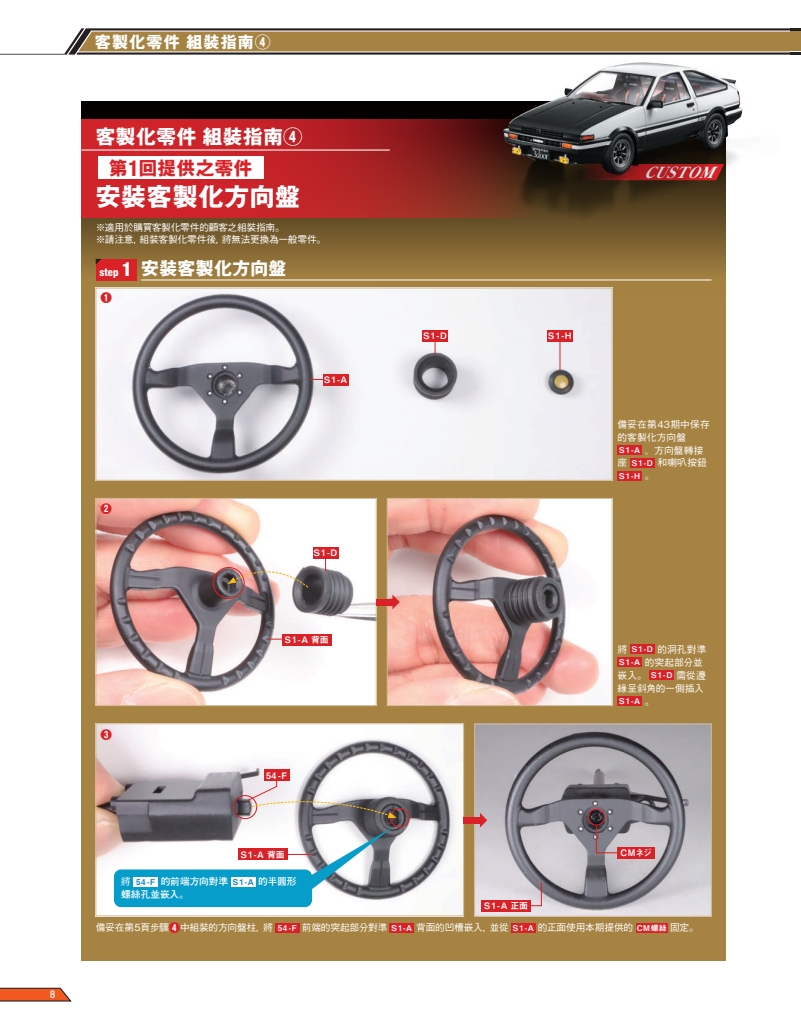
<style>
.page{position:relative;width:801px;height:1032px;background:#fff}
.page>*{position:absolute;margin:0;border:0;box-sizing:border-box;transform-origin:0 0}
.t1{font:700 24.75px "Gothic MB101 Pro";letter-spacing:.035em;color:#fff}
.t2{font:700 19.5px "Gothic MB101 Pro";letter-spacing:.04em;color:#fff}
.t3{font:700 18.38px "Gothic MB101 Pro";letter-spacing:.035em;color:#da2128}
.t4{font:700 17.75px "Gothic MB101 Pro";letter-spacing:.025em;color:#fff}
.t5{font:700 16px "Gothic MB101 Pro";letter-spacing:.08em;color:#fff}
.t6{font:italic 800 expanded 15.12px "Ryumin Pro";color:#fff}
.t7{font:700 11.5px "Gothic MB101 Pro";color:#da2128}
.t8{font:500 10.62px "DIN";color:#fff}
.t9{font:500 9.75px/12.9px "Gothic BBB Pro";letter-spacing:-.015em;color:#fff}
.t10{font:500 9.75px/12.9px "Gothic BBB Pro";letter-spacing:.015em;color:#fff}
.t11{font:700 9.75px/12.9px "Futo Go B101 Pro";letter-spacing:-.01em;color:#fff}
.t12{font:8.88px "Midashi Go Pro MB31";letter-spacing:.105em;color:#fff}
.t13{font:8px "Midashi Go Pro MB31";color:#fff}
.s1{font-family:"Helvetica Neue LT Std";font-stretch:condensed;font-size:21.88px}
.s2{font-family:"Helvetica Neue LT Std";font-weight:800;font-stretch:condensed;font-size:19.5px}
.s3{font-family:"Gothic BBB Pro";font-weight:500}
.s4{font-family:"Midashi Go Pro MB31";font-weight:400;font-size:8px;color:#0080c5}
.s5{font-family:"Midashi Go Pro MB31";font-weight:400;font-size:8px}
.s6{font-family:"Gothic BBB Pro";font-weight:500;font-size:9.75px}
.s7{font-family:"Gothic MB101 Pro";font-weight:700;font-size:11.5px;color:#da2128}
</style>
<div class="page">
<svg style="left:0;top:28px;width:801px;height:27px;background:#a5906a"></svg>
<div style="left:81px;top:101px;width:644px;height:859px;background:#a68342"></div>
<svg style="left:81px;top:101px;width:644px;height:200px"></svg>
<svg style="left:81px;top:119px;width:383px;height:98px;background:#b72428"></svg>
<img style="left:464px;top:29px;width:326px;height:203px">
<hr style="left:81px;top:149px;width:309px;height:1px;background:#fff">
<div style="left:98px;top:157px;width:165px;height:22px;background:#fff"></div>
<img style="left:98px;top:290px;width:512px;height:188px">
<div style="left:96px;top:288px;width:516px;height:192px;border:1px solid #ceb792"></div>
<img style="left:98px;top:725px;width:364px;height:188px">
<div style="left:96px;top:723px;width:368px;height:192px;border:1px solid #ceb792"></div>
<img style="left:476px;top:725px;width:233px;height:189px">
<div style="left:474px;top:723px;width:237px;height:193px;border:1px solid #ceb792"></div>
<img style="left:98px;top:500px;width:276px;height:203px">
<div style="left:96px;top:498px;width:280px;height:207px;border:1px solid #ceb792"></div>
<img style="left:389px;top:500px;width:221px;height:203px">
<div style="left:387px;top:498px;width:225px;height:207px;border:1px solid #ceb792"></div>
<div style="left:101px;top:293px;width:10px;height:10px;background:#fff;border-radius:50%"></div>
<div style="left:101px;top:728px;width:10px;height:11px;background:#fff;border-radius:50%"></div>
<div style="left:101px;top:503px;width:10px;height:10px;background:#fff;border-radius:50%"></div>
<hr style="left:141px;top:279px;width:570px;height:1px;background:#fff">
<div style="left:96px;top:259px;width:40px;height:21px;background:#da2128"></div>
<svg style="left:96px;top:259px;width:6px;height:5px"></svg>
<div style="left:617px;top:444px;width:25px;height:10px;background:#da2128"></div>
<div style="left:630px;top:457px;width:24px;height:10px;background:#da2128"></div>
<div style="left:617px;top:470px;width:25px;height:10px;background:#da2128"></div>
<svg style="left:170px;top:922px;width:9px;height:9px"></svg>
<div style="left:275px;top:923px;width:24px;height:10px;background:#da2128"></div>
<div style="left:390px;top:923px;width:24px;height:10px;background:#da2128"></div>
<div style="left:511px;top:923px;width:24px;height:10px;background:#da2128"></div>
<div style="left:636px;top:923px;width:32px;height:10px;background:#da2128"></div>
<div style="left:630px;top:644px;width:24px;height:10px;background:#da2128"></div>
<div style="left:617px;top:657px;width:25px;height:10px;background:#da2128"></div>
<div style="left:650px;top:670px;width:24px;height:10px;background:#da2128"></div>
<div style="left:617px;top:695px;width:25px;height:10px;background:#da2128"></div>
<svg style="left:309px;top:379px;width:14px;height:1px"></svg>
<svg style="left:268px;top:638px;width:14px;height:1px"></svg>
<svg style="left:528px;top:881px;width:14px;height:25px"></svg>
<svg style="left:435px;top:341px;width:1px;height:14px"></svg>
<svg style="left:325px;top:558px;width:1px;height:13px"></svg>
<hr style="left:559px;top:339px;width:1px;height:32px;background:#da2128">
<svg style="left:392px;top:594px;width:8px;height:15px"></svg>
<div style="left:376px;top:598px;width:17px;height:7px;background:#da2128"></div>
<svg style="left:480px;top:812px;width:7px;height:15px"></svg>
<div style="left:464px;top:816px;width:17px;height:7px;background:#da2128"></div>
<div style="left:323px;top:374px;width:25px;height:11px;background:#da2128"></div>
<div style="left:422px;top:330px;width:26px;height:11px;background:#da2128"></div>
<div style="left:264px;top:769px;width:25px;height:11px;background:#da2128"></div>
<div style="left:313px;top:546px;width:25px;height:12px;background:#da2128"></div>
<div style="left:547px;top:330px;width:26px;height:11px;background:#da2128"></div>
<div style="left:282px;top:633px;width:50px;height:12px;background:#da2128"></div>
<div style="left:238px;top:848px;width:49px;height:11px;background:#da2128"></div>
<div style="left:481px;top:899px;width:50px;height:12px;background:#da2128"></div>
<div style="left:213px;top:566px;width:32px;height:32px;border:1px solid #da2128;border-radius:50%"></div>
<div style="left:233px;top:794px;width:24px;height:24px;border:1px solid #da2128;border-radius:50%"></div>
<div style="left:390px;top:807px;width:19px;height:20px;border:1px solid #da2128;border-radius:50%"></div>
<svg style="left:227px;top:557px;width:82px;height:31px;background:#c2b1ae"></svg>
<svg style="left:246px;top:778px;width:151px;height:39px;background:#c3bbbc"></svg>
<div style="left:114px;top:869px;width:198px;height:37px;background:#079dca;border-radius:7px"></div>
<div style="left:134px;top:876px;width:24px;height:10px;background:#fff"></div>
<div style="left:231px;top:876px;width:24px;height:10px;background:#fff"></div>
<div style="left:587px;top:808px;width:18px;height:17px;border:1px solid #da2128;border-radius:50%"></div>
<div style="left:617px;top:846px;width:38px;height:12px;background:#da2128"></div>
<svg style="left:595px;top:824px;width:24px;height:29px"></svg>
<svg style="left:286px;top:826px;width:107px;height:65px;background:#9bb2bc"></svg>
<svg style="left:0;top:987px;width:71px;height:14px"></svg>
<p class="t8" style="left:50px;top:987px;width:7px">8</p>
<h3 class="t5" style="left:95px;top:28px;width:177px">客製化零件組裝指南④</h3>
<h2 class="t2" style="left:96px;top:120px;width:208px">客製化零件組裝指南④</h2>
<h3 class="t3" style="left:109px;top:153px;width:145px">第<span class="s1">1</span>回提供之零件</h3>
<h1 class="t1" style="left:96px;top:176px;width:206px">安裝客製化方向盤</h1>
<p class="t9" style="left:96px;top:219px;width:232px">※適用於購買客製化零件的顧客之組裝指南。<br>※請注意，組裝客製化零件後，將無法更換為一般零件。</p>
<h3 class="t4" style="left:100px;top:253px;width:188px"><sub>step</sub> <span class="s2">1</span> 安裝客製化方向盤</h3>
<p class="t7" style="left:100px;top:288px;width:13px">❶</p>
<p class="t12" style="left:324px;top:372px;width:25px">S1-A</p>
<p class="t7" style="left:100px;top:498px;width:13px">❷</p>
<p class="t12" style="left:314px;top:545px;width:25px">S1-D</p>
<p class="t12" style="left:285px;top:632px;width:45px">S1-A 背面</p>
<p class="t7" style="left:100px;top:724px;width:13px">❸</p>
<p class="t12" style="left:266px;top:767px;width:23px">54-F</p>
<p class="t12" style="left:241px;top:847px;width:45px">S1-A 背面</p>
<p class="t11" style="left:121px;top:873px;width:177px"><span class="s3">將</span> <span class="s4">54 -F</span> 的前端方向對準 <span class="s4">S1-A</span> 的半圓形螺絲孔並嵌入。</p>
<p class="t12" style="left:423px;top:329px;width:25px">S1-D</p>
<h3 class="t6" style="left:644px;top:160px;width:82px">CUSTOM</h3>
<p class="t12" style="left:548px;top:329px;width:25px">S1-H</p>
<p class="t10" style="left:617px;top:416px;width:94px">備妥在第43期中保存的客製化方向盤<br><span class="s5">S1-A</span> 、方向盤轉接座 <span class="s5">S1-D</span> 和喇叭按鈕</p>
<p class="t13" style="left:619px;top:469px;width:37px">S1-H <span class="s6">。</span></p>
<p class="t12" style="left:484px;top:898px;width:45px">S1-A 正面</p>
<p class="t9" style="left:617px;top:641px;width:90px">將 <span class="s5">S1-D</span> 的洞孔對準<br><span class="s5">S1-A</span> 的突起部分並嵌入。 <span class="s5">S1-D</span> 需從邊緣呈斜角的一側插入</p>
<p class="t13" style="left:619px;top:694px;width:37px">S1-A <span class="s6">。</span></p>
<p class="t12" style="left:620px;top:845px;width:33px">CMネジ</p>
<p class="t9" style="left:96px;top:919px;width:605px">備妥在第5頁步驟<span class="s7">❹</span>中組裝的方向盤柱，將 <span class="s5">54 -F</span> 前端的突起部分對準 <span class="s5">S 1-A</span> 背面的凹槽嵌入，並從 <span class="s5">S 1-A</span> 的正面使用本期提供的 <span class="s5">CM螺絲</span>固定。</p>
</div>
